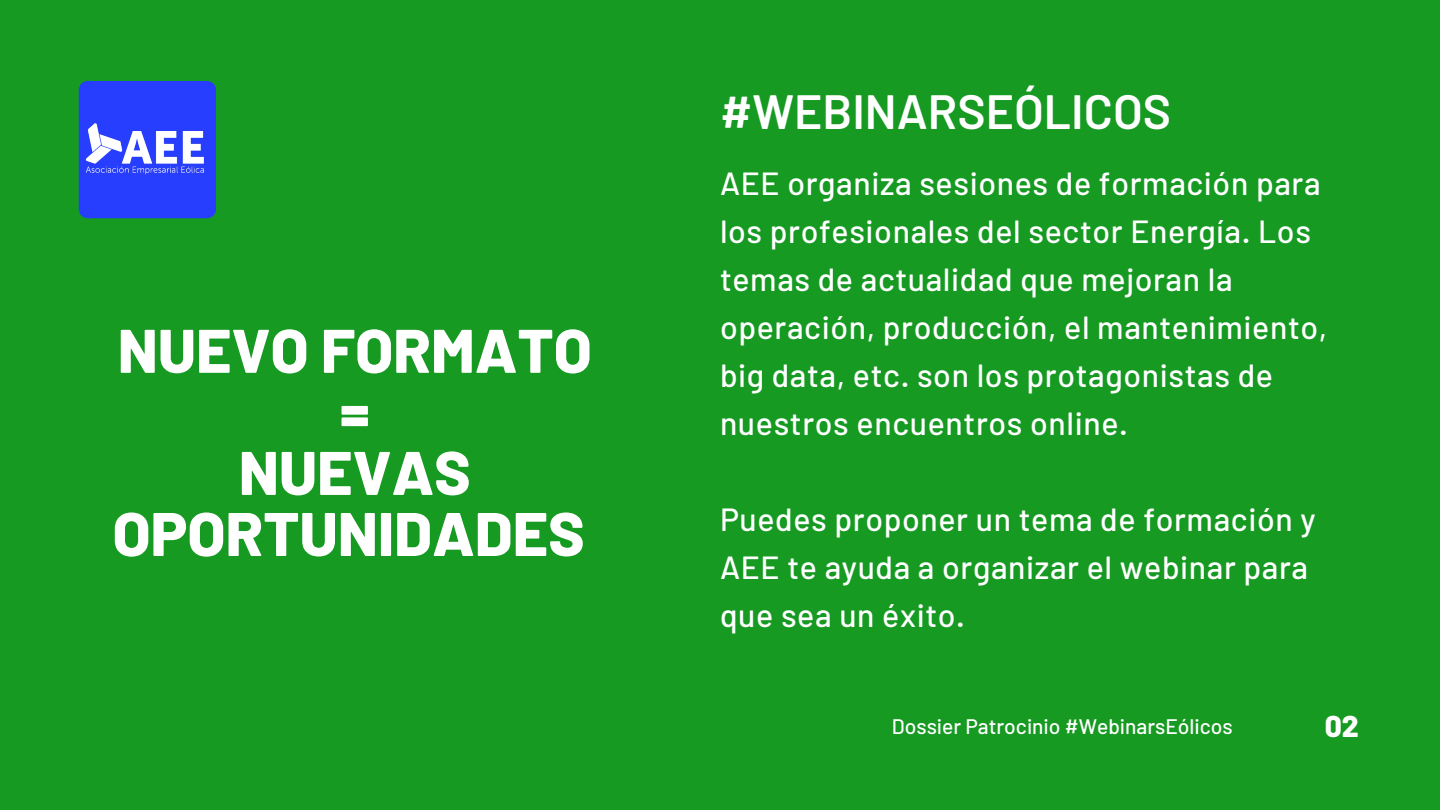
<style>
.page{position:relative;width:1440px;height:810px;background:#169a22}
.page>*{position:absolute;margin:0;border:0;box-sizing:border-box;transform-origin:0 0}
.t1{font:800 61.4px/61.1px "Barlow";color:#fff;text-align:center}
.t2{font:600 48px "Barlow";color:#fff}
.t3{font:500 32px/48px "Barlow";letter-spacing:.02em;color:#fff}
.t4{font:800 30px "Barlow";color:#fff}
.t5{font:500 21px "Barlow";color:#fff}
</style>
<div class="page">
<div style="left:79px;top:81px;width:137px;height:137px;background:#283eff;border-radius:9px"></div>
<img style="left:85px;top:123px;width:119px;height:52px">
<p class="t1" style="left:118px;top:318px;width:476px">NUEVO FORMATO</p>
<p class="t1" style="left:340px;top:379px;width:31px">=</p>
<p class="t1" style="left:112px;top:440px;width:474px">NUEVAS<br>OPORTUNIDADES</p>
<p class="t2" style="left:720px;top:81px;width:453px">#WEBINARSEÓLICOS</p>
<p class="t3" style="left:720px;top:158px;width:602px">AEE organiza sesiones de formación para</p>
<p class="t3" style="left:720px;top:206px;width:609px">los profesionales del sector Energía. Los temas de actualidad que mejoran la operación, producción, el mantenimiento, big data, etc. son los protagonistas de nuestros encuentros online.</p>
<p class="t3" style="left:720px;top:494px;width:597px">Puedes proponer un tema de formación y<br>AEE te ayuda a organizar el webinar para que sea un éxito.</p>
<p class="t5" style="left:892px;top:713px;width:342px">Dossier Patrocinio #WebinarsEólicos</p>
<p class="t4" style="left:1325px;top:707px;width:36px">02</p>
</div>
